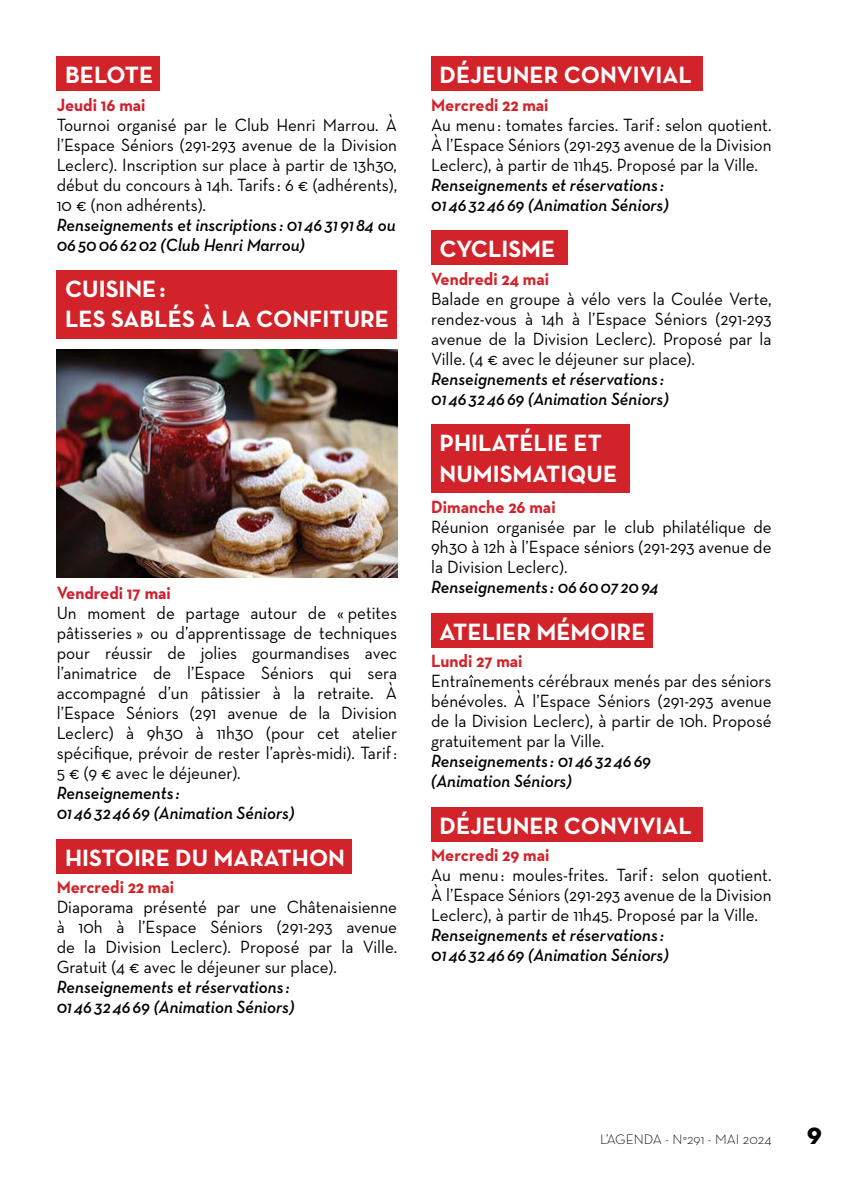
<style>
.page{position:relative;width:851px;height:1191px;background:#fff}
.page>*{position:absolute;margin:0;border:0;box-sizing:border-box;transform-origin:0 0}
.t1{font:700 24px/30px "Neutra Text";color:#fff}
.t2{font:24px "Neutra Disp Titling";color:#000}
.t3{font:18px/20px "Neutra Text";color:#000;text-align:justify;scale:.95 1}
.t4{font:italic 600 18px/20px "Neutra Text";color:#000;scale:.95 1}
.t5{font:700 18px "Neutra Text";color:#d2232a;scale:.95 1}
.t6{font:700 18px "Neutra Text";color:#d11f2f;scale:.95 1}
.t7{font:300 14px "Neutra Text";color:#000}
</style>
<div class="page">
<div style="left:57px;top:57px;width:103px;height:34px;background:#d2232a"></div>
<div style="left:57px;top:271px;width:340px;height:68px;background:#d2232a"></div>
<div style="left:57px;top:839px;width:294px;height:34px;background:#d2232a"></div>
<div style="left:431px;top:57px;width:271px;height:34px;background:#d2232a"></div>
<div style="left:431px;top:231px;width:136px;height:34px;background:#d2232a"></div>
<div style="left:431px;top:425px;width:198px;height:68px;background:#d2232a"></div>
<div style="left:431px;top:613px;width:221px;height:34px;background:#d2232a"></div>
<div style="left:431px;top:807px;width:271px;height:34px;background:#d2232a"></div>
<img style="left:57px;top:349px;width:340px;height:229px">
<h1 class="t1" style="left:65px;top:60px;width:90px">BELOTE</h1>
<p class="t6" style="left:57px;top:93px;width:95px">Jeudi 16 mai</p>
<p class="t3" style="left:57px;top:114px;width:360px">Tournoi organisé par le Club Henri Marrou. À l’Espace Séniors (291-293 avenue de la Division Leclerc). Inscription sur place à partir de 13h30, début du concours à 14h. Tarifs : 6 € (adhérents), 10 € (non adhérents).</p>
<p class="t4" style="left:57px;top:214px;width:358px">Renseignements et inscriptions : 0146319184 ou<br>0650066202 (Club Henri Marrou)</p>
<h1 class="t1" style="left:65px;top:274px;width:325px">CUISINE:<br>LES SABLÉS À LA CONFITURE</h1>
<p class="t6" style="left:57px;top:581px;width:122px">Vendredi 17 mai</p>
<p class="t3" style="left:57px;top:602px;width:360px">Un moment de partage autour de « petites pâtisseries » ou d’apprentissage de techniques pour réussir de jolies gourmandises avec l’animatrice de l’Espace Séniors qui sera accompagné d’un pâtissier à la retraite. À l’Espace Séniors (291 avenue de la Division Leclerc) à 9h30 à 11h30 (pour cet atelier spécifique, prévoir de rester l’après-midi). Tarif:<br>5 € (9 € avec le déjeuner).</p>
<p class="t4" style="left:57px;top:782px;width:251px">Renseignements :<br>0146324669 (Animation Séniors)</p>
<h1 class="t1" style="left:65px;top:842px;width:281px">HISTOIRE DU MARATHON</h1>
<p class="t5" style="left:57px;top:875px;width:125px">Mercredi 22 mai</p>
<p class="t3" style="left:57px;top:896px;width:360px">Diaporama présenté par une Châtenaisienne à 10h à l’Espace Séniors (291-293 avenue de la Division Leclerc). Proposé par la Ville.<br>Gratuit (4 € avec le déjeuner sur place).</p>
<p class="t4" style="left:57px;top:976px;width:251px">Renseignements et réservations :<br>0146324669 (Animation Séniors)</p>
<h1 class="t1" style="left:439px;top:60px;width:254px">DÉJEUNER CONVIVIAL</h1>
<p class="t5" style="left:431px;top:93px;width:125px">Mercredi 22 mai</p>
<p class="t3" style="left:431px;top:114px;width:360px">Au menu: tomates farcies. Tarif: selon quotient.<br>À l’Espace Séniors (291-293 avenue de la Division Leclerc), à partir de 11h45. Proposé par la Ville.</p>
<p class="t4" style="left:431px;top:174px;width:251px">Renseignements et réservations :<br>0146324669 (Animation Séniors)</p>
<h1 class="t1" style="left:439px;top:234px;width:117px">CYCLISME</h1>
<p class="t5" style="left:431px;top:267px;width:126px">Vendredi 24 mai</p>
<p class="t3" style="left:431px;top:288px;width:360px">Balade en groupe à vélo vers la Coulée Verte, rendez-vous à 14h à l’Espace Séniors (291-293 avenue de la Division Leclerc). Proposé par la Ville. (4 € avec le déjeuner sur place).</p>
<p class="t4" style="left:431px;top:368px;width:251px">Renseignements et réservations :<br>0146324669 (Animation Séniors)</p>
<h1 class="t1" style="left:439px;top:428px;width:179px">PHILATÉLIE ET<br>NUMISMATIQUE</h1>
<p class="t5" style="left:431px;top:495px;width:132px">Dimanche 26 mai</p>
<p class="t3" style="left:431px;top:516px;width:360px">Réunion organisée par le club philatélique de 9h30 à 12h à l’Espace séniors (291-293 avenue de la Division Leclerc).</p>
<p class="t4" style="left:431px;top:576px;width:241px">Renseignements : 066007 2094</p>
<h1 class="t1" style="left:439px;top:616px;width:207px">ATELIER MÉMOIRE</h1>
<p class="t5" style="left:431px;top:649px;width:98px">Lundi 27 mai</p>
<p class="t3" style="left:431px;top:670px;width:360px">Entraînements cérébraux menés par des séniors bénévoles. À l’Espace Séniors (291-293 avenue de la Division Leclerc), à partir de 10h. Proposé gratuitement par la Ville.</p>
<p class="t4" style="left:431px;top:750px;width:233px">Renseignements : 0146324669 (Animation Séniors)</p>
<h1 class="t1" style="left:439px;top:810px;width:254px">DÉJEUNER CONVIVIAL</h1>
<p class="t5" style="left:431px;top:843px;width:126px">Mercredi 29 mai</p>
<p class="t3" style="left:431px;top:864px;width:360px">Au menu: moules-frites. Tarif: selon quotient.<br>À l’Espace Séniors (291-293 avenue de la Division Leclerc), à partir de 11h45. Proposé par la Ville.</p>
<p class="t4" style="left:431px;top:924px;width:251px">Renseignements et réservations :<br>0146324669 (Animation Séniors)</p>
<p class="t7" style="left:600px;top:1130px;width:173px">L’AGENDA - N°291 - MAI 2024</p>
<h1 class="t2" style="left:806px;top:1120px;width:16px">9</h1>
</div>
